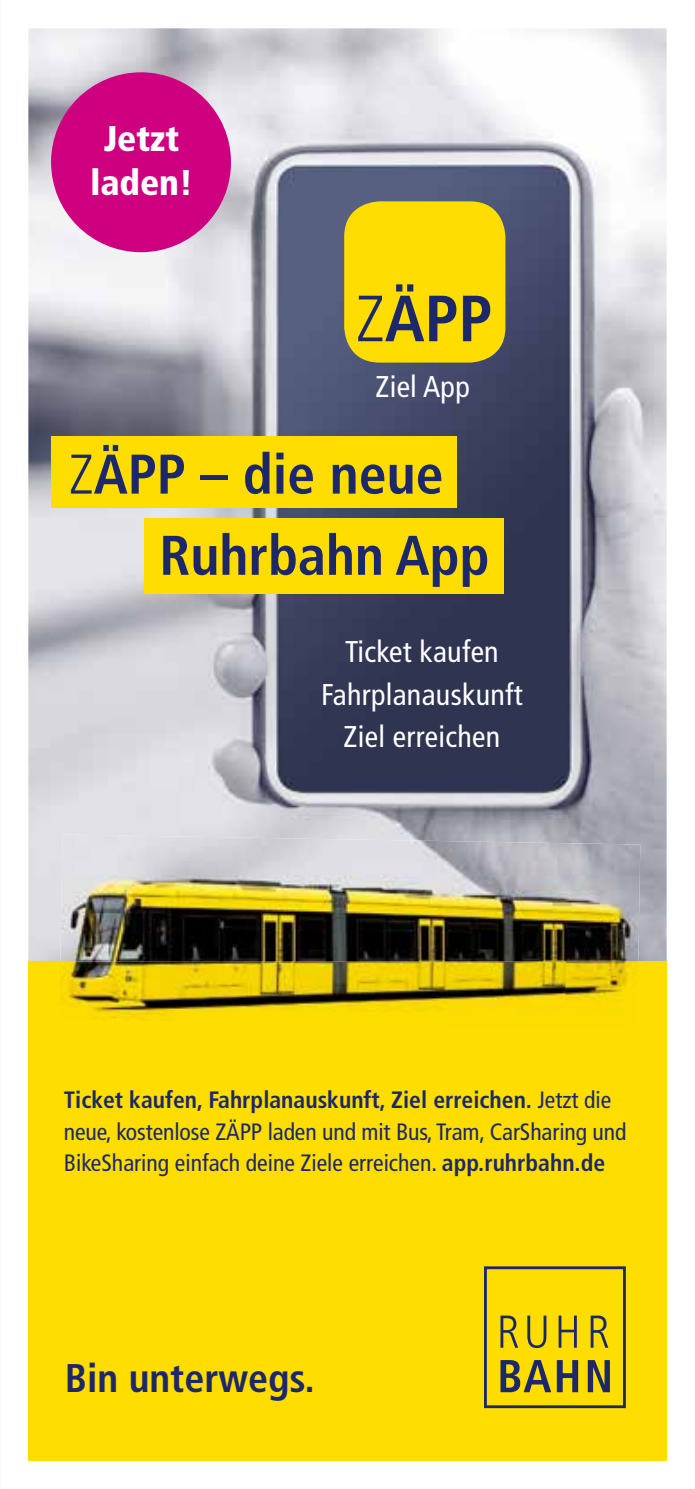
<style>
.page{position:relative;width:695px;height:1489px;background:#fff}
.page>*{position:absolute;margin:0;border:0;box-sizing:border-box;transform-origin:0 0}
.t1{font:700 condensed 65.25px "Frutiger";color:#1c2869}
.t2{font:700 condensed 55.75px/81.2px "Frutiger";color:#1c2869}
.t3{font:700 condensed 40px "Frutiger";color:#1c2869}
.t4{font:900 condensed 35.75px/44px "Frutiger";color:#fff;text-align:center}
.t5{font:condensed 30px/42.5px "Frutiger";letter-spacing:.01em;color:#fff;text-align:center}
.t6{font:condensed 23.5px/31.5px "Frutiger";letter-spacing:-.005em;color:#1c2869}
.s1{font-weight:300}
.s2{font-weight:700}
</style>
<div class="page">
<img style="left:28px;top:28px;width:638px;height:933px">
<div style="left:344px;top:201px;width:161px;height:161px;background:#fd0;border-radius:35px"></div>
<div style="left:51px;top:437px;width:405px;height:71px;background:#fd0"></div>
<div style="left:144px;top:519px;width:359px;height:75px;background:#fd0"></div>
<div style="left:51px;top:72px;width:180px;height:180px;background:#cf007f;border-radius:50%"></div>
<div style="left:28px;top:961px;width:638px;height:499px;background:#fd0"></div>
<img style="left:60px;top:834px;width:249px;height:127px">
<img style="left:308px;top:838px;width:249px;height:123px">
<img style="left:557px;top:843px;width:83px;height:118px">
<img style="left:60px;top:961px;width:504px;height:59px">
<img style="left:564px;top:961px;width:74px;height:38px">
<div style="left:484px;top:1266px;width:141px;height:141px;border:3px solid #1c2869"></div>
<svg style="left:500px;top:1360px;width:78px;height:31px"></svg>
<svg style="left:587px;top:1360px;width:22px;height:31px"></svg>
<svg style="left:500px;top:1315px;width:18px;height:32px"></svg>
<svg style="left:527px;top:1315px;width:19px;height:32px"></svg>
<svg style="left:558px;top:1315px;width:18px;height:32px"></svg>
<svg style="left:590px;top:1315px;width:18px;height:32px"></svg>
<h3 class="t4" style="left:90px;top:116px;width:104px">Jetzt laden!</h3>
<h1 class="t1" style="left:356px;top:280px;width:138px"><span class="s1">Z</span>ÄPP</h1>
<p class="t5" style="left:375px;top:365px;width:96px">Ziel App</p>
<h2 class="t2" style="left:159px;top:434px;width:331px;text-indent:-90px"><span class="s1">Z</span>ÄPP – die neue<br>Ruhrbahn App</h2>
<p class="t5" style="left:321px;top:630px;width:203px">Ticket kaufen<br>Fahrplanauskunft<br>Ziel erreichen</p>
<p class="t6" style="left:64px;top:1084px;width:564px"><span class="s2">Ticket kaufen, Fahrplanauskunft, Ziel erreichen.</span> Jetzt die neue, kostenlose ZÄPP laden und mit Bus, Tram, CarSharing und<br>BikeSharing einfach deine Ziele erreichen. <span class="s2">app.ruhrbahn.de</span></p>
<h3 class="t3" style="left:65px;top:1354px;width:251px">Bin unterwegs.</h3>
</div>
